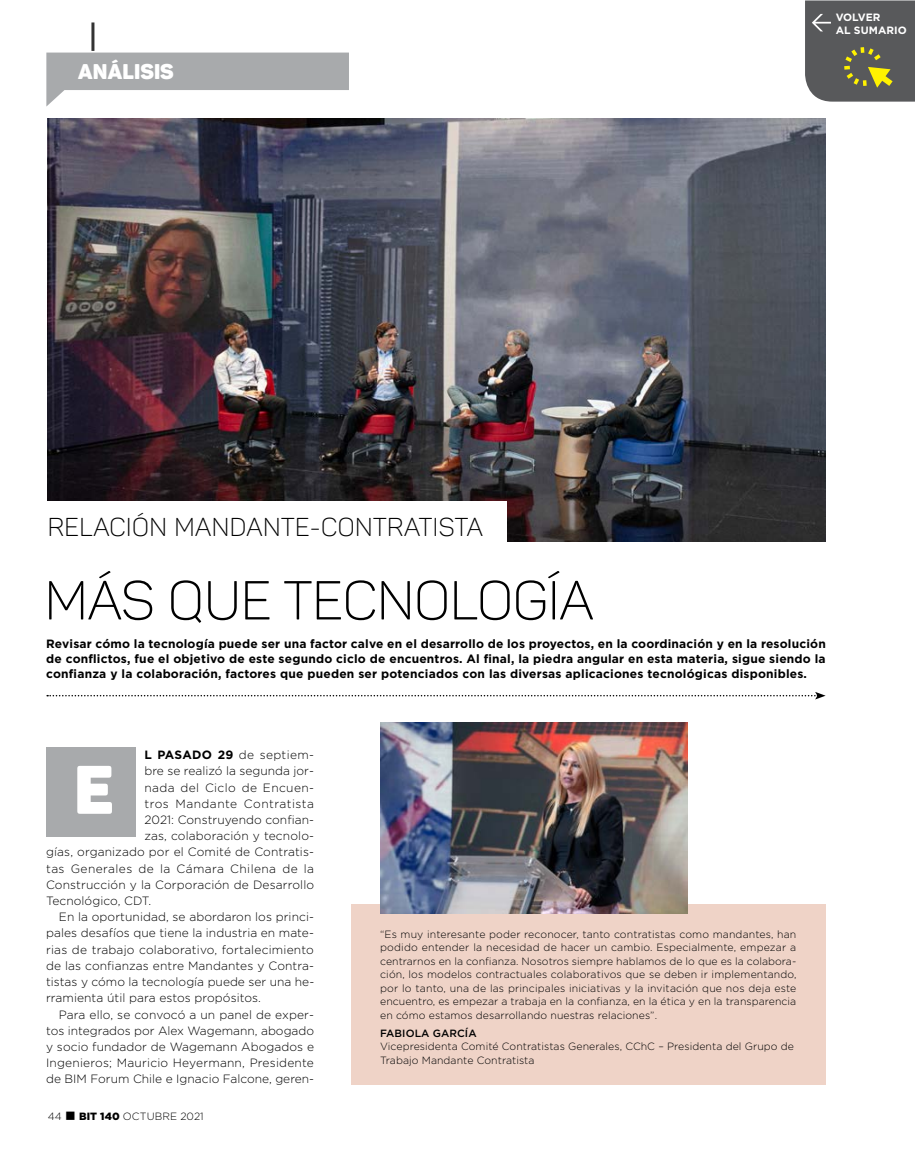
<style>
.page{position:relative;width:915px;height:1170px;background:#fff}
.page>*{position:absolute;margin:0;border:0;box-sizing:border-box;transform-origin:0 0}
.t1{font:67.5px "Panton Black Caps";color:#fff}
.t2{font:54px "Panton Light Caps";color:#000}
.t3{font:25.5px "Panton Light Caps";letter-spacing:.02em;color:#000}
.t4{font:21px "Panton Black Caps";letter-spacing:.005em;color:#fff}
.t5{font:300 12px "Gotham";letter-spacing:.005em;color:#000}
.t6{font:700 12px/15px "Gotham";letter-spacing:.015em;color:#000;text-align:justify}
.t7{font:300 12px "Gotham";letter-spacing:.035em;color:#000}
.t8{font:300 12px "Gotham";letter-spacing:.04em;color:#000}
.t9{font:300 12px "Gotham";letter-spacing:.03em;color:#000}
.t10{font:700 10.65px/12.8px "Gotham";letter-spacing:.005em;color:#fff}
.t11{font:300 10.5px/13.5px "Gotham";letter-spacing:.005em;color:#000;text-align:justify}
.t12{font:500 10.5px "Gotham";letter-spacing:.005em;color:#000}
.s1{font-weight:700}
.s2{font-weight:900}
</style>
<div class="page">
<img style="left:48px;top:118px;width:777px;height:424px">
<div style="left:27px;top:501px;width:479px;height:49px;background:#fff"></div>
<svg style="left:46px;top:53px;width:303px;height:54px"></svg>
<div style="left:46px;top:747px;width:90px;height:89px;background:#a8aaac"></div>
<div style="left:351px;top:904px;width:474px;height:180px;background:#efd3c7"></div>
<svg style="left:47px;top:692px;width:778px;height:7px"></svg>
<img style="left:380px;top:723px;width:307px;height:190px">
<hr style="left:91px;top:22px;width:3px;height:29px;background:#333">
<svg style="left:805px;top:0;width:109px;height:102px;background:#63635b"></svg>
<h3 class="t4" style="left:78px;top:58px;width:97px">ANÁLISIS</h3>
<p class="t10" style="left:835px;top:11px;width:73px">volver<br>al sumario</p>
<h3 class="t3" style="left:48px;top:511px;width:436px">RELACIÓN MANDANTE-CONTRATISTA</h3>
<h2 class="t2" style="left:45px;top:567px;width:550px">MÁS QUE TECNOLOGÍA</h2>
<p class="t6" style="left:46px;top:635px;width:780px">Revisar cómo la tecnología puede ser una factor calve en el desarrollo de los proyectos, en la coordinación y en la resolución de conflictos, fue el objetivo de este segundo ciclo de encuentros. Al final, la piedra angular en esta materia, sigue siendo la confianza y la colaboración, factores que pueden ser potenciados con las diversas aplicaciones tecnológicas disponibles.</p>
<p class="t5" style="left:144px;top:747px;width:171px"><span class="s1">l pasado 29</span> de septiem-</p>
<p class="t5" style="left:144px;top:763px;width:171px">bre se realizó la segunda jor-</p>
<p class="t9" style="left:144px;top:779px;width:171px">nada del Ciclo de Encuen-</p>
<p class="t8" style="left:144px;top:795px;width:171px">tros Mandante Contratista</p>
<p class="t5" style="left:144px;top:812px;width:171px">2021: Construyendo confian-</p>
<p class="t5" style="left:144px;top:828px;width:171px">zas, colaboración y tecnolo-</p>
<p class="t5" style="left:46px;top:844px;width:269px">gías, organizado por el Comité de Contratis-</p>
<p class="t7" style="left:46px;top:860px;width:269px">tas Generales de la Cámara Chilena de la</p>
<p class="t5" style="left:46px;top:876px;width:269px">Construcción y la Corporación de Desarrollo</p>
<p class="t5" style="left:46px;top:893px;width:107px">Tecnológico, CDT.</p>
<p class="t5" style="left:59px;top:909px;width:256px">En la oportunidad, se abordaron los princi-</p>
<p class="t5" style="left:46px;top:925px;width:269px">pales desafíos que tiene la industria en mate-</p>
<p class="t5" style="left:46px;top:941px;width:269px">rias de trabajo colaborativo, fortalecimiento</p>
<p class="t5" style="left:46px;top:957px;width:269px">de las confianzas entre Mandantes y Contra-</p>
<p class="t5" style="left:46px;top:974px;width:269px">tistas y cómo la tecnología puede ser una he-</p>
<p class="t5" style="left:46px;top:990px;width:216px">rramienta útil para estos propósitos.</p>
<p class="t5" style="left:59px;top:1006px;width:256px">Para ello, se convocó a un panel de exper-</p>
<p class="t5" style="left:46px;top:1022px;width:269px">tos integrados por Alex Wagemann, abogado</p>
<p class="t5" style="left:46px;top:1038px;width:269px">y socio fundador de Wagemann Abogados e</p>
<p class="t5" style="left:46px;top:1055px;width:269px">Ingenieros; Mauricio Heyermann, Presidente</p>
<p class="t5" style="left:46px;top:1071px;width:269px">de BIM Forum Chile e Ignacio Falcone, geren-</p>
<h1 class="t1" style="left:74px;top:746px;width:41px">E</h1>
<p class="t11" style="left:48px;top:1109px;width:157px">44 ■ <span class="s2">BIT 140</span> octubre 2021</p>
<p class="t11" style="left:380px;top:926px;width:418px">“Es muy interesante poder reconocer, tanto contratistas como mandantes, han podido entender la necesidad de hacer un cambio. Especialmente, empezar a centrarnos en la confianza. Nosotros siempre hablamos de lo que es la colabora&shy;ción, los modelos contractuales colaborativos que se deben ir implementando, por lo tanto, una de las principales iniciativas y la invitación que nos deja este encuentro, es empezar a trabaja en la confianza, en la ética y en la transparencia en cómo estamos desarrollando nuestras relaciones”.</p>
<p class="t12" style="left:380px;top:1025px;width:98px">FABIOLA GARCÍA</p>
<p class="t11" style="left:380px;top:1039px;width:415px">Vicepresidenta Comité Contratistas Generales, CChC – Presidenta del Grupo de<br>Trabajo Mandante Contratista</p>
</div>
